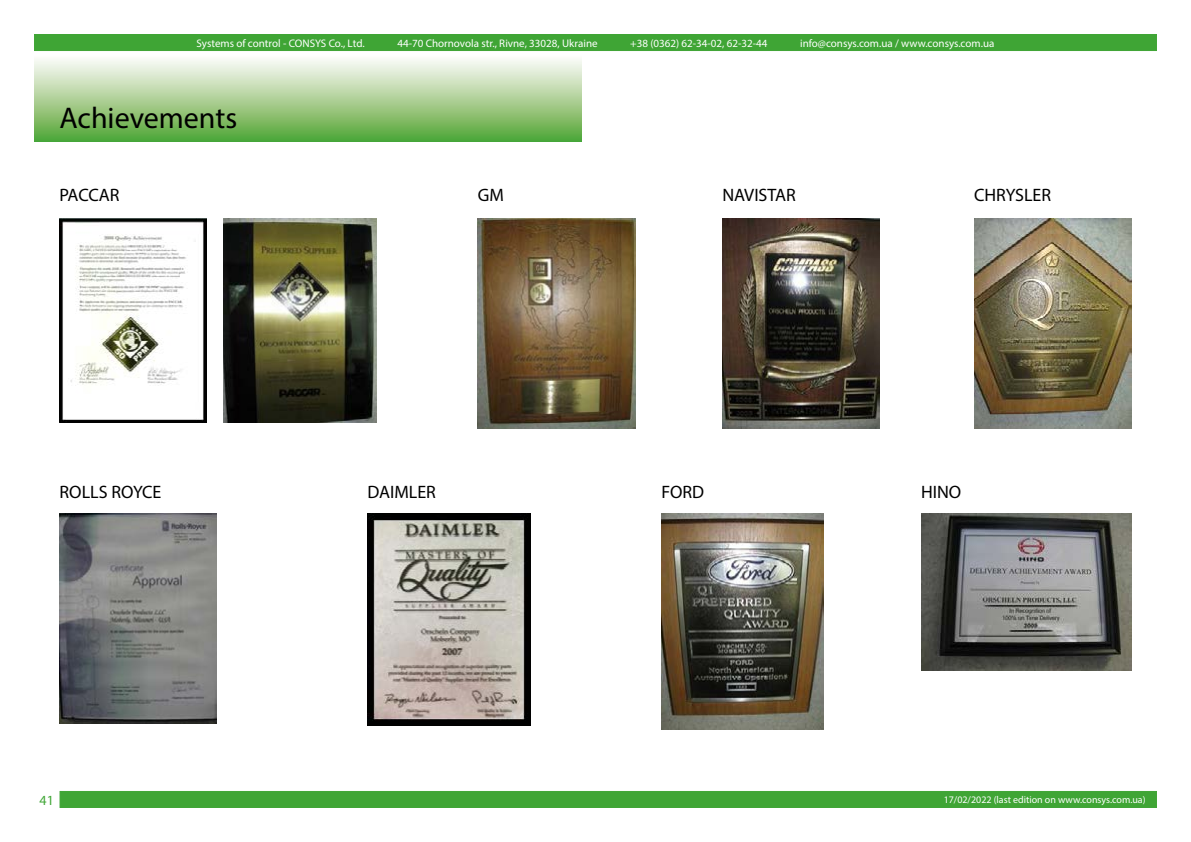
<style>
.page{position:relative;width:1191px;height:842px;background:#fff}
.page>*{position:absolute;margin:0;border:0;box-sizing:border-box;transform-origin:0 0}
.t1{font:30px "Myriad Pro";color:#000}
.t2{font:18px "Myriad Pro";color:#000}
.t3{font:14px "Myriad Pro";color:#3fa535}
.t4{font:11px "Myriad Pro";color:#fff}
.t5{font:10px "Myriad Pro";color:#fff}
</style>
<div class="page">
<div style="left:34px;top:34px;width:1123px;height:17px;background:#3fa535"></div>
<div style="left:60px;top:791px;width:1097px;height:17px;background:#3fa535"></div>
<div style="left:34px;top:54px;width:547px;height:88px;background:linear-gradient(to bottom,#fff,#56a636)"></div>
<img style="left:60px;top:218px;width:146px;height:204px">
<img style="left:224px;top:218px;width:152px;height:204px">
<img style="left:478px;top:218px;width:157px;height:210px">
<img style="left:722px;top:219px;width:157px;height:210px">
<img style="left:974px;top:218px;width:157px;height:210px">
<img style="left:60px;top:513px;width:157px;height:210px">
<img style="left:367px;top:513px;width:163px;height:213px">
<img style="left:661px;top:513px;width:163px;height:216px">
<img style="left:921px;top:513px;width:210px;height:158px">
<p class="t4" style="left:197px;top:36px;width:170px">Systems of control - CONSYS Co., Ltd.</p>
<p class="t4" style="left:397px;top:36px;width:202px">44-70 Chornovola str., Rivne, 33028, Ukraine</p>
<p class="t4" style="left:630px;top:36px;width:139px">+38 (0362) 62-34-02, 62-32-44</p>
<p class="t4" style="left:800px;top:36px;width:196px">info@consys.com.ua / www.consys.com.ua</p>
<h1 class="t1" style="left:60px;top:99px;width:179px">Achievements</h1>
<h2 class="t2" style="left:60px;top:184px;width:62px">PACCAR</h2>
<h2 class="t2" style="left:478px;top:184px;width:28px">GM</h2>
<h2 class="t2" style="left:722px;top:184px;width:75px">NAVISTAR</h2>
<h2 class="t2" style="left:974px;top:184px;width:79px">CHRYSLER</h2>
<h2 class="t2" style="left:60px;top:481px;width:103px">ROLLS ROYCE</h2>
<h2 class="t2" style="left:367px;top:481px;width:70px">DAIMLER</h2>
<h2 class="t2" style="left:661px;top:481px;width:44px">FORD</h2>
<h2 class="t2" style="left:921px;top:481px;width:42px">HINO</h2>
<p class="t3" style="left:40px;top:791px;width:16px">41</p>
<p class="t5" style="left:943px;top:794px;width:203px">17/02/2022 (last edition on www.consys.com.ua)</p>
</div>
